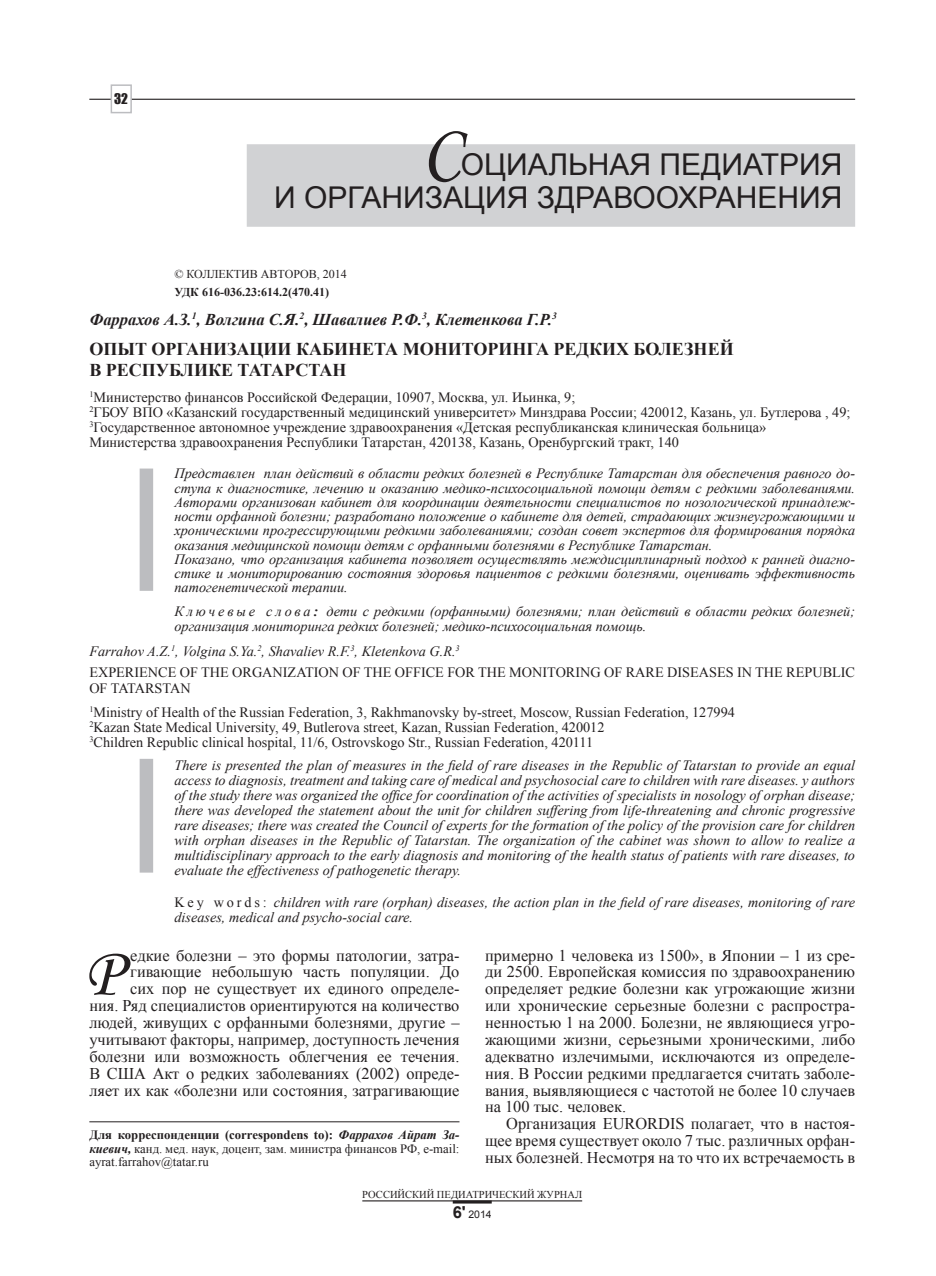
<style>
.page{position:relative;width:936px;height:1276px;background:#fff}
.page>*{position:absolute;margin:0;border:0;box-sizing:border-box;transform-origin:0 0}
.t1{font:75px "NK Monotype Corsiva";color:#231f20}
.t2{font:69.45px "NK Monotype Corsiva";color:#231f20}
.t3{font:30px/33px "Arial";color:#231f20;text-align:right}
.t4{font:700 18px "Times New Roman";letter-spacing:-.025em;color:#231f20}
.t5{font:italic 700 16.5px "Times New Roman";color:#231f20}
.t6{font:16.35px/16.8px "Times New Roman";color:#231f20;text-align:right}
.t7{font:italic 14.25px/15px "Times New Roman";color:#231f20}
.t8{font:14.25px/15px "Times New Roman";color:#231f20}
.t9{font:13.5px "Impact";color:#231f20}
.t10{font:12.75px/13.5px "Times New Roman";color:#231f20;text-align:justify}
.t11{font:700 12px "Times New Roman";color:#231f20}
.t12{font:12px "Times New Roman";color:#231f20}
.t13{font:10.5px "Times New Roman";color:#231f20}
.t14{font:10.5px "Arial";color:#231f20}
.s1{font-weight:700}
.s2{font-style:normal}
.s3{font-weight:700;font-style:italic}
.s4{font-weight:700;font-size:16.5px}
</style>
<div class="page">
<hr style="left:89px;top:99px;width:766px;height:1px;background:#231f20">
<hr style="left:362px;top:1200px;width:220px;height:1px;background:#231f20">
<hr style="left:452px;top:1200px;width:39px;height:3px;background:#231f20">
<div style="left:111px;top:84px;width:21px;height:29px;background:#fff;border:2px solid #bcbdc0"></div>
<div style="left:247px;top:144px;width:608px;height:83px;background:#d1d2d4"></div>
<hr style="left:89px;top:1121px;width:370px;height:1px;background:#231f20">
<div style="left:140px;top:468px;width:13px;height:123px;background:#bcbdc0"></div>
<div style="left:140px;top:759px;width:13px;height:113px;background:#bcbdc0"></div>
<p class="t9" style="left:114px;top:89px;width:15px">32</p>
<h1 class="t1" style="left:421px;top:107px;width:40px">С</h1>
<h3 class="t3" style="left:274px;top:148px;width:569px">ОЦИАЛЬНАЯ ПЕДИАТРИЯ<br>И ОРГАНИЗАЦИЯ ЗДРАВООХРАНЕНИЯ</h3>
<p class="t12" style="left:174px;top:266px;width:29px">© Коллектив</p>
<p class="t12" style="left:261px;top:266px;width:9px">авторов</p>
<p class="t12" style="left:317px;top:266px;width:31px">, 2014</p>
<p class="t11" style="left:174px;top:284px;width:156px">УДК 616-036.23:614.2(470.41)</p>
<p class="t5" style="left:89px;top:308px;width:469px">Фаррахов А.З.<sup>1</sup>, Волгина С.Я.<sup>2</sup>, Шавалиев Р.Ф.<sup>3</sup>, Клетенкова Г.Р.<sup>3</sup></p>
<p class="t4" style="left:89px;top:336px;width:30px">Опыт</p>
<p class="t4" style="left:151px;top:336px;width:49px">ор ганизации</p>
<p class="t4" style="left:296px;top:336px;width:14px">кабинета</p>
<p class="t4" style="left:403px;top:336px;width:15px">мониторин</p>
<p class="t4" style="left:526px;top:336px;width:41px">га редки</p>
<p class="t4" style="left:616px;top:336px;width:31px">х болезней</p>
<p class="t4" style="left:89px;top:358px;width:42px">в Респ</p>
<p class="t4" style="left:156px;top:358px;width:27px">ублике</p>
<p class="t4" style="left:237px;top:358px;width:25px">Татарстан</p>
<p class="t8" style="left:89px;top:389px;width:762px"><sup>1</sup>Министерство финансов Российской Федерации, 10907, Москва, ул. Иьинка, 9;<br><sup>2</sup>ГБОУ ВПО «Казанский государственный медицинский университет» Минздрава России; 420012, Казань, ул. Бутлерова , 49; <sup>3</sup>Государственное автономное учреждение здравоохранения «Детская республиканская клиническая больница» Министерства здравоохранения Республики Татарстан, 420138, Казань, Оренбургский тракт, 140</p>
<p class="t7" style="left:174px;top:466px;width:682px;line-height:14.2px">Представлен план действий в области редких болезней в Республике Татарстан для обеспечения равного до&shy;ступа к диагностике, лечению и оказанию медико-психосоциальной помощи детям с редкими заболеваниями.<br>Авторами организован кабинет для координации деятельности специалистов по нозологической принадлеж&shy;ности орфанной болезни; разработано положение о кабинете для детей, страдающих жизнеугрожающими и хроническими прогрессирующими редкими заболеваниями; создан совет экспертов для формирования порядка оказания медицинской помощи детям с орфанными болезнями в Республике Татарстан.<br>Показано, что организация кабинета позволяет осуществлять междисциплинарный подход к ранней диагно&shy;стике и мониторированию состояния здоровья пациентов с редкими болезнями, оценивать эффективность патогенетической терапии.</p>
<p class="t7" style="left:174px;top:603px;width:682px">К л ю ч е в ы е с л о в а <span class="s1">:</span> дети с редкими (орфанными) болезнями; план действий в области редких болезней; организация мониторинга редких болезней; медико-психосоциальная помощь.</p>
<p class="t7" style="left:89px;top:640px;width:372px;line-height:20.7px">Farrahov A.Z.<sup>1</sup>, Volgina S.Ya.<sup>2</sup>, Shavaliev R.F.<sup>3</sup>, Kletenkova G.R.<sup>3<br></sup><span class="s2">Expe</span></p>
<p class="t8" style="left:125px;top:664px;width:593px">rience of the organization of the office for the monitoring of rare diseases</p>
<p class="t8" style="left:737px;top:664px;width:60px">in theRepu</p>
<p class="t8" style="left:822px;top:664px;width:34px">blic</p>
<p class="t8" style="left:89px;top:676px;width:647px;line-height:23.5px">of Tatarstan<br><sup>1</sup>Ministry of Health of the Russian Federation, 3, Rakhmanovsky by-street, Moscow, Russian Federation, 127994</p>
<p class="t8" style="left:89px;top:719px;width:516px"><sup>2</sup>Kazan State Medical University, 49, Butlerova street, Kazan, Russian Federation, 420012<br><sup>3</sup>Children Republic clinical hospital, 11/6, Ostrovskogo Str., Russian Federation, 420111</p>
<p class="t7" style="left:174px;top:757px;width:682px;text-align:justify">There is presented the plan of measures in the field of rare diseases in the Republic of Tatarstan to provide an equal access to diagnosis, treatment and taking care of medical and psychosocial care to children with rare diseases. y authors of the study there was organized the office for coordination of the activities of specialists in nosology of orphan disease; there was developed the statement about the unit for children suffering from life-threatening and chronic progressive rare diseases; there was created the Council of experts for the formation of the policy of the provision care for children with orphan diseases in the Republic of Tatarstan. The organization of the cabinet was shown to allow to realize a multidisciplinary approach to the early diagnosis and monitoring of the health status of patients with rare diseases, to evaluate the effectiveness of pathogenetic therapy.</p>
<p class="t7" style="left:174px;top:894px;width:682px"><span class="s2">K e y w o r d s :</span> children with rare (orphan) diseases, the action plan in the field of rare diseases, monitoring of rare diseases, medical and psycho-social care.</p>
<p class="t6" style="left:89px;top:946px;width:371px">едкие болезни – это формы патологии, затра&shy;гивающие небольшую часть популяции. До<br>сих пор не существует их единого определе-<br>ния. Ряд специалистов ориентируются на количество людей, живущих с орфанными болезнями, другие – учитывают факторы, например, доступность лечения болезни или возможность облегчения ее течения.<br>В США Акт о редких заболеваниях (2002) опреде&shy;ляет их как «болезни или состояния, затрагивающие</p>
<p class="t6" style="left:485px;top:946px;width:371px">примерно 1 человека из 1500», в Японии – 1 из сре-</p>
<h2 class="t2" style="left:84px;top:931px;width:41px">Р</h2>
<p class="t6" style="left:485px;top:963px;width:371px">ди 2500. Европейская комиссия по здравоохранению</p>
<p class="t6" style="left:485px;top:980px;width:371px">определяет редкие болезни как угрожающие жизни</p>
<p class="t6" style="left:485px;top:997px;width:371px">или хронические серьезные болезни с распростра-</p>
<p class="t6" style="left:485px;top:1014px;width:371px">ненностью 1 на 2000. Болезни, не являющиеся угро-</p>
<p class="t6" style="left:485px;top:1030px;width:371px">жающими жизни, серьезными хроническими, либо</p>
<p class="t6" style="left:485px;top:1047px;width:371px">адекватно излечимыми, исключаются из определе-</p>
<p class="t6" style="left:485px;top:1064px;width:371px">ния. В России редкими предлагается считать заболе-</p>
<p class="t6" style="left:485px;top:1081px;width:371px">вания, выявляющиеся с частотой не более 10 случаев</p>
<p class="t6" style="left:485px;top:1098px;width:143px">на 100 тыс. человек.</p>
<p class="t6" style="left:506px;top:1115px;width:131px">Организация EURORD</p>
<p class="t6" style="left:485px;top:1115px;width:371px;text-align:justify;text-indent:185px">IS полагает, что в настоя&shy;щее время существует около 7 тыс. различных орфан&shy;ных болезней. Несмотря на то что их встречаемость в</p>
<p class="t10" style="left:89px;top:1128px;width:371px"><span class="s1">Для корреспонденции (correspondens to):</span> <span class="s3">Фаррахов Айрат За&shy;киевич,</span> канд. мед. наук, доцент, зам. министра финансов РФ, е-mail: ayrat.farrahov@tatar.ru</p>
<p class="t13" style="left:362px;top:1187px;width:221px">РОССИЙСКИЙ ПЕДИАТРИЧЕСКИЙ ЖУРНАЛ</p>
<p class="t14" style="left:452px;top:1207px;width:40px"><span class="s4">6'</span> 2014</p>
</div>
